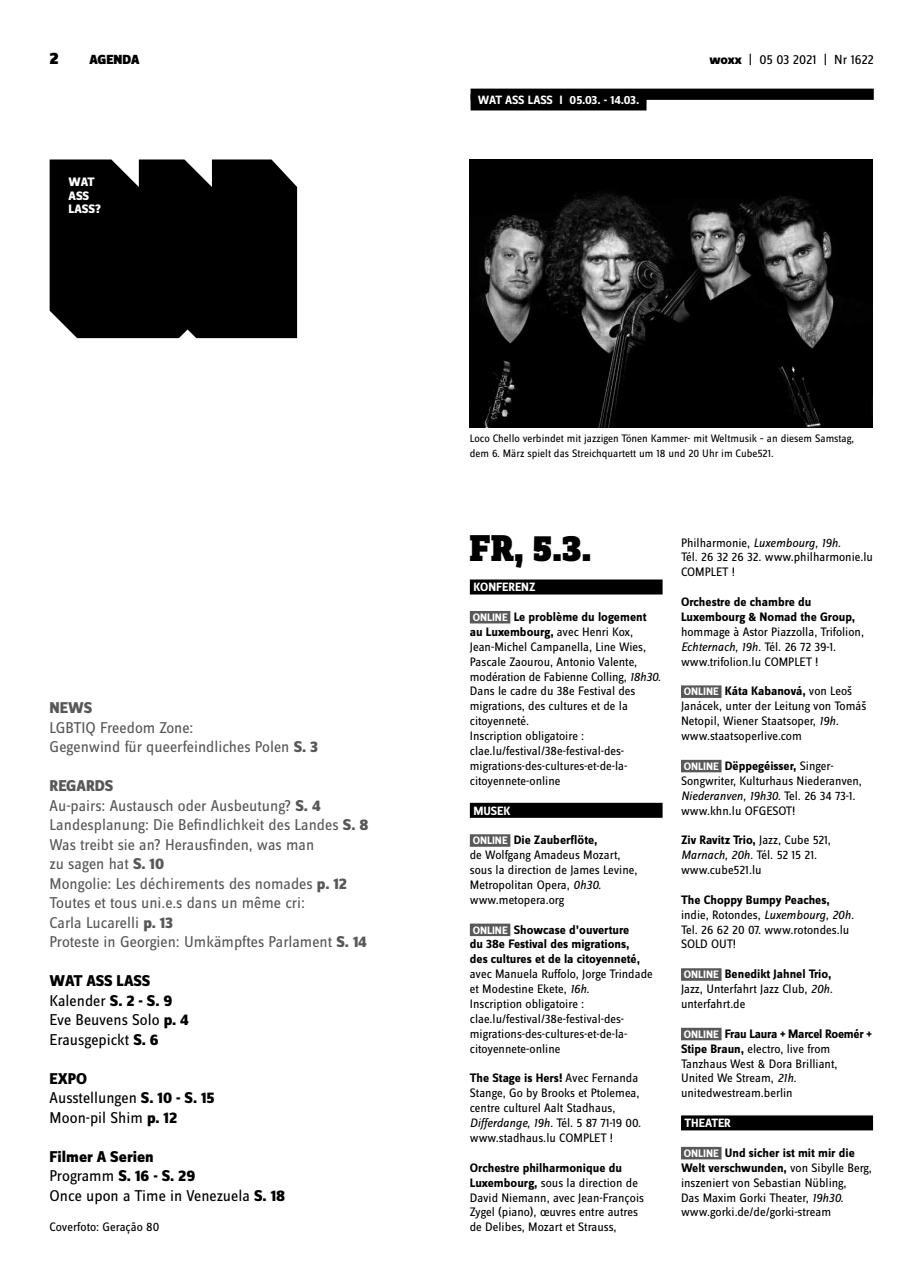
<style>
.page{position:relative;width:922px;height:1276px;background:#fff}
.page>*{position:absolute;margin:0;border:0;box-sizing:border-box;transform-origin:0 0}
.t1{font:900 38.75px "Zine Slab Dis";color:#000}
.t2{font:900 17.5px "Zine Sans Dis";color:#000}
.t3{font:16.25px/19.5px "Zine Sans Dis";color:#58585a}
.t4{font:16.25px/19.5px "Zine Sans Dis";color:#000}
.t5{font:800 16.25px "Zine Sans Dis";color:#58585a}
.t6{font:13.75px "Zine Sans Dis";letter-spacing:-.01em;color:#000}
.t7{font:900 13.75px "Zine Sans Dis";color:#000}
.t8{font:12.75px/14.9px "Zine Sans Dis";color:#000}
.t9{font:700 12.75px/14.9px "Zine Sans Dis";color:#000}
.t10{font:800 12.75px/13.8px "Zine Sans Dis";letter-spacing:-.01em;color:#fff}
.t11{font:700 12.5px "Zine Sans Dis";color:#fff}
.t12{font:11.25px/14.9px "Zine Sans Dis";color:#000}
.s1{font-weight:800}
.s2{font-weight:700;font-size:11.25px;color:#fff}
.s3{font-weight:700}
.s4{font-style:italic}
.s5{font-size:11.25px;color:#fff}
</style>
<div class="page">
<div style="left:469px;top:579px;width:193px;height:15px;background:#000"></div>
<div style="left:469px;top:611px;width:41px;height:12px;background:#58585a"></div>
<div style="left:469px;top:803px;width:193px;height:15px;background:#000"></div>
<div style="left:469px;top:834px;width:41px;height:13px;background:#58585a"></div>
<div style="left:469px;top:923px;width:41px;height:13px;background:#58585a"></div>
<div style="left:680px;top:685px;width:41px;height:13px;background:#58585a"></div>
<div style="left:680px;top:760px;width:41px;height:12px;background:#58585a"></div>
<div style="left:680px;top:968px;width:41px;height:12px;background:#58585a"></div>
<div style="left:680px;top:1027px;width:41px;height:13px;background:#58585a"></div>
<div style="left:680px;top:1115px;width:192px;height:15px;background:#000"></div>
<div style="left:680px;top:1147px;width:41px;height:12px;background:#58585a"></div>
<div style="left:50px;top:159px;width:247px;height:179px;background:#000"></div>
<div style="left:470px;top:89px;width:403px;height:11px;background:#000"></div>
<div style="left:470px;top:94px;width:176px;height:16px;background:#000"></div>
<img style="left:469px;top:159px;width:402px;height:268px">
<h2 class="t2" style="left:50px;top:49px;width:11px">2</h2>
<p class="t7" style="left:89px;top:52px;width:52px">AGENDA</p>
<p class="t6" style="left:709px;top:53px;width:166px"><span class="s1">woxx</span> | 05 03 2021 | Nr 1622</p>
<p class="t10" style="left:69px;top:175px;width:34px">WAT<br>ASS<br>LASS?</p>
<p class="t5" style="left:50px;top:699px;width:44px">NEWS</p>
<p class="t3" style="left:50px;top:718px;width:270px">LGBTIQ Freedom Zone:<br>Gegenwind für queerfeindliches Polen <span class="s1">S. 3</span></p>
<p class="t3" style="left:50px;top:776px;width:320px"><span class="s1">REGARDS<br></span>Au-pairs: Austausch oder Ausbeutung? <span class="s1">S. 4<br></span>Landesplanung: Die Befindlichkeit des Landes <span class="s1">S. 8<br></span>Was treibt sie an? Herausfinden, was man<br>zu sagen hat <span class="s1">S. 10<br></span>Mongolie: Les déchirements des nomades <span class="s1">p. 12<br></span>Toutes et tous uni.e.s dans un même cri:<br>Carla Lucarelli <span class="s1">p. 13<br></span>Proteste in Georgien: Umkämpftes Parlament <span class="s1">S. 14</span></p>
<p class="t4" style="left:50px;top:971px;width:141px"><span class="s1">WAT ASS LASS<br></span>Kalender <span class="s1">S. 2 - S. 9<br></span>Eve Beuvens Solo <span class="s1">p. 4<br></span>Erausgepickt <span class="s1">S. 6</span></p>
<p class="t4" style="left:50px;top:1069px;width:166px"><span class="s1">EXPO<br></span>Ausstellungen <span class="s1">S. 10 - S. 15<br></span>Moon-pil Shim <span class="s1">p. 12</span></p>
<p class="t4" style="left:50px;top:1147px;width:237px"><span class="s1">Filmer A Serien<br></span>Programm <span class="s1">S. 16 - S. 29<br></span>Once upon a Time in Venezuela <span class="s1">S. 18</span></p>
<p class="t8" style="left:50px;top:1220px;width:111px">Coverfoto: Geração 80</p>
<p class="t11" style="left:477px;top:93px;width:35px">WAT ASS</p>
<p class="t11" style="left:527px;top:93px;width:12px">LASS</p>
<p class="t11" style="left:559px;top:93px;width:81px">I 05.03. - 14.03.</p>
<p class="t12" style="left:469px;top:431px;width:386px">Loco Chello verbindet mit jazzigen Tönen Kammer- mit Weltmusik – an diesem Samstag, dem 6. März spielt das Streichquartett um 18 und 20 Uhr im Cube521.</p>
<h1 class="t1" style="left:469px;top:527px;width:123px">Fr, 5.3.</h1>
<p class="t11" style="left:473px;top:581px;width:64px">konferenz</p>
<p class="t8" style="left:469px;top:610px;width:192px"><span class="s2">ONLINE</span> <span class="s3">Le problème du logement<br>au Luxembourg,</span> avec Henri Kox,<br>Jean-Michel Campanella, Line Wies,<br>Pascale Zaourou, Antonio Valente, modération de Fabienne Colling, <span class="s4">18h30.<br></span>Dans le cadre du 38e Festival des migrations, des cultures et de la citoyenneté.<br>Inscription obligatoire : clae.lu/festival/38e-festival-des&shy;migrations-des-cultures-et-de-la&shy;citoyennete-online</p>
<p class="t11" style="left:473px;top:804px;width:39px">musek</p>
<p class="t8" style="left:469px;top:833px;width:169px"><span class="s2">ONLINE</span> <span class="s3">Die Zauberflöte,<br></span>de Wolfgang Amadeus Mozart, sous la direction de James Levine,<br>Metropolitan Opera, <span class="s4">0h30. </span>www.metopera.org</p>
<p class="t9" style="left:469px;top:922px;width:172px"><span class="s5">ON LINE</span> Showcase d’ouverture du 38e Festival des migrations, des cultures et de la citoyenneté,</p>
<p class="t8" style="left:469px;top:967px;width:184px">avec Manuela Ruffolo, Jorge Trindade et Modestine Ekete, <span class="s4">16h.<br></span>Inscription obligatoire : clae.lu/festival/38e-festival-des&shy;migrations-des-cultures-et-de-la&shy;citoyennete-online</p>
<p class="t8" style="left:469px;top:1071px;width:173px"><span class="s3">The Stage is Hers!</span> Avec Fernanda<br>Stange, Go by Brooks et Ptolemea, centre culturel Aalt Stadhaus,<br><span class="s4">Differdange, 19h.</span> Tél. 5 87 71-19 00. www.stadhaus.lu COMPLET !</p>
<p class="t8" style="left:469px;top:1160px;width:176px"><span class="s3">Orchestre philharmonique du<br>Luxembourg,</span> sous la direction de<br>David Niemann, avec Jean-François<br>Zygel (piano), œuvres entre autres de Delibes, Mozart et Strauss,</p>
<p class="t8" style="left:680px;top:535px;width:193px">Philharmonie, <span class="s4">Luxembourg, 19h.<br></span>Tél. 26 32 26 32. www.philharmonie.lu<br>COMPLET !</p>
<p class="t9" style="left:680px;top:595px;width:176px">Orchestre de chambre du<br>Luxembourg &amp; Nomad the Group,</p>
<p class="t8" style="left:680px;top:625px;width:184px">hommage à Astor Piazzolla, Trifolion,<br><span class="s4">Echternach, 19h.</span> Tél. 26 72 39-1. www.trifolion.lu COMPLET !</p>
<p class="t8" style="left:680px;top:684px;width:187px"><span class="s2">ON LINE</span> <span class="s3">Káta Kabanová,</span> von Leoš<br>Janácek, unter der Leitung von Tomáš<br>Netopil, Wiener Staatsoper, <span class="s4">19h. </span>www.staatsoperlive.com</p>
<p class="t8" style="left:680px;top:759px;width:182px"><span class="s2">ON LINE</span> <span class="s3">Dëppegéisser,</span> Singer-<br>Songwriter, Kulturhaus Niederanven,<br><span class="s4">Niederanven, 19h30.</span> Tel. 26 34 73-1. www.khn.lu OFGESOT!</p>
<p class="t8" style="left:680px;top:833px;width:151px"><span class="s3">Ziv Ravitz Trio,</span> Jazz, Cube 521,<br><span class="s4">Marnach, 20h.</span> Tél. 52 15 21. www.cube521.lu</p>
<p class="t8" style="left:680px;top:892px;width:174px"><span class="s3">The Choppy Bumpy Peaches, </span>indie, Rotondes, <span class="s4">Luxembourg, 20h.<br></span>Tel. 26 62 20 07. www.rotondes.lu<br>SOLD OUT!</p>
<p class="t8" style="left:680px;top:967px;width:153px;text-align:justify"><span class="s2">ONLINE</span> <span class="s3">Benedikt Jahnel Trio, </span>Jazz, Unterfahrt Jazz Club, <span class="s4">20h. </span>unterfahrt.de</p>
<p class="t8" style="left:681px;top:1026px;width:192px"><span class="s2">ON LINE</span> <span class="s3">Frau Laura + Marcel Roemér +<br>Stipe Braun,</span> electro, live from<br>Tanzhaus West &amp; Dora Brilliant,<br>United We Stream, <span class="s4">21h. </span>unitedwestream.berlin</p>
<p class="t11" style="left:684px;top:1116px;width:46px">th eater</p>
<p class="t8" style="left:680px;top:1145px;width:192px"><span class="s2">ONLINE</span> <span class="s3">Und sicher ist mit mir die Welt verschwunden,</span> von Sibylle Berg, inszeniert von Sebastian Nübling,<br>Das Maxim Gorki Theater, <span class="s4">19h30. </span>www.gorki.de/de/gorki-stream</p>
</div>
